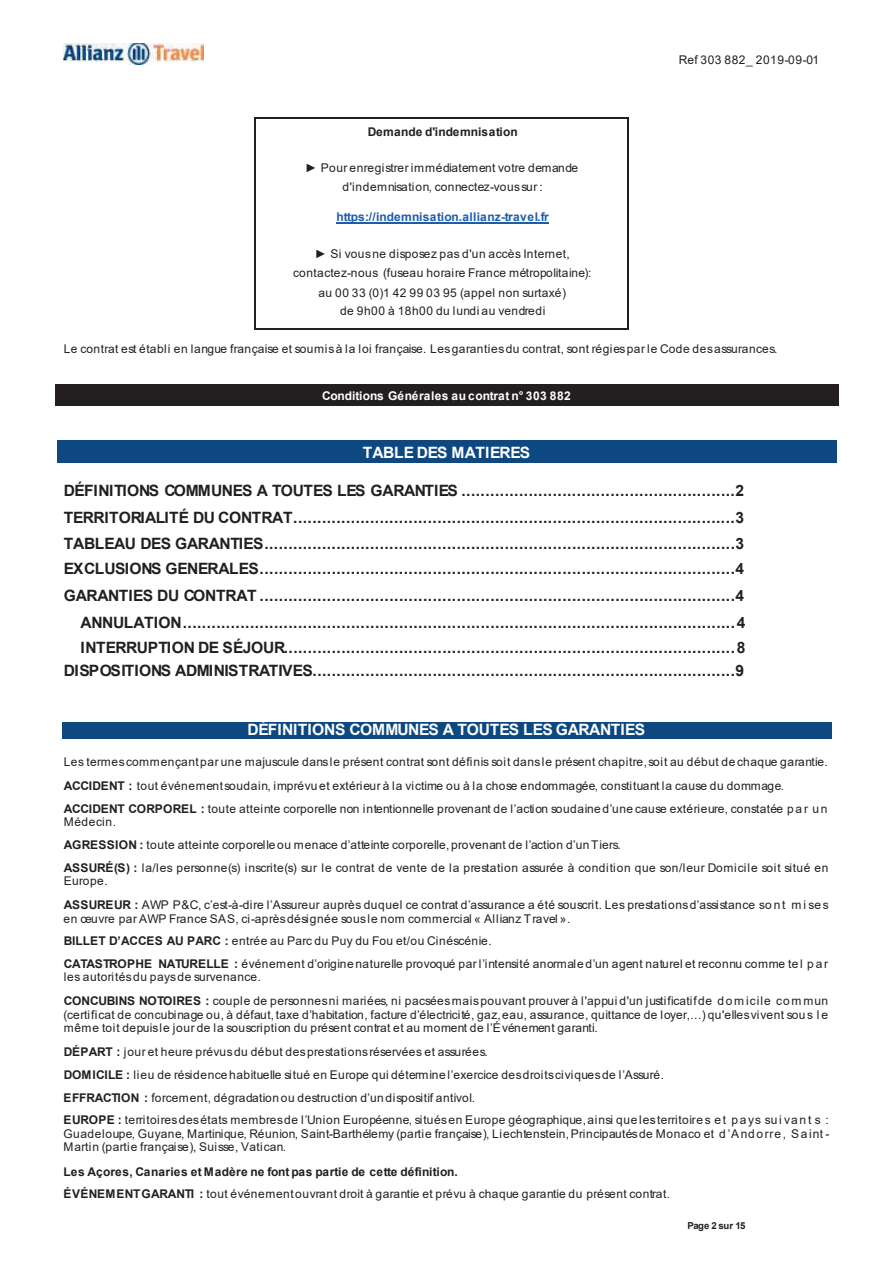
<style>
.page{position:relative;width:893px;height:1263px;background:#fff}
.page>*{position:absolute;margin:0;border:0;box-sizing:border-box;transform-origin:0 0}
.t1{font:700 15.6px/26.4px "Arial";letter-spacing:-.03em;color:#231f20;text-align:right}
.t2{font:700 15.6px "Arial";letter-spacing:-.03em;color:#fff}
.t3{font:12px/22.8px "Arial";letter-spacing:.045em;color:#231f20}
.t4{font:700 12px/21.6px "Arial";letter-spacing:.01em;color:#231f20}
.t5{font:700 12px "Arial";letter-spacing:.015em;color:#1b5cab}
.t6{font:700 12px "Arial";letter-spacing:.02em;color:#fff}
.t7{font:700 9.6px "Arial";letter-spacing:-.05em;color:#231f20}
.s1{font-weight:700}
.s2{font-weight:400}
</style>
<div class="page">
<img style="left:64px;top:43px;width:139px;height:21px">
<hr style="left:256px;top:118px;width:371px;height:1px;background:#231f20">
<hr style="left:336px;top:222px;width:213px;height:1px;background:#1b5cab">
<svg style="left:255px;top:118px;width:1px;height:211px"></svg>
<hr style="left:256px;top:328px;width:92px;height:1px;background:#231f20">
<hr style="left:348px;top:328px;width:94px;height:1px;background:#231f20">
<hr style="left:442px;top:328px;width:93px;height:1px;background:#231f20">
<hr style="left:535px;top:328px;width:92px;height:1px;background:#231f20">
<svg style="left:627px;top:118px;width:1px;height:211px"></svg>
<div style="left:56px;top:386px;width:782px;height:19px;background:#231f20"></div>
<hr style="left:56px;top:384px;width:782px;height:2px;background:#231f20">
<hr style="left:56px;top:405px;width:782px;height:1px;background:#231f20">
<svg style="left:55px;top:384px;width:1px;height:22px"></svg>
<svg style="left:838px;top:384px;width:1px;height:22px"></svg>
<div style="left:56px;top:440px;width:782px;height:24px;background:#0d4881"></div>
<div style="left:62px;top:722px;width:770px;height:17px;background:#0d4881"></div>
<p class="t3" style="left:679px;top:48px;width:142px">Ref 303 882_ 2019-09-01</p>
<p class="t4" style="left:368px;top:121px;width:151px">Demande d'indemnisation</p>
<p class="t3" style="left:305px;top:158px;width:274px;line-height:19.2px;text-align:center">► Pour enregistrer immédiatement votre demande d'indemnisation, connectez-vous sur :</p>
<p class="t5" style="left:336px;top:208px;width:214px">https://indemnisation.allianz-travel.fr</p>
<p class="t3" style="left:293px;top:244px;width:300px;line-height:19.2px;text-align:center">► Si vous ne disposez pas d'un accès Internet, contactez-nous (fuseau horaire France métropolitaine): au 00 33 (0)1 42 99 03 95 (appel non surtaxé)</p>
<p class="t3" style="left:340px;top:299px;width:207px">de 9h00 à 18h00 du lundi au vendredi</p>
<p class="t3" style="left:64px;top:337px;width:715px">Le contrat est établi en langue française et soumis à la loi française. Les garanties du contrat, sont régies par le Code des assurances.</p>
<p class="t6" style="left:322px;top:387px;width:250px">Conditions Générales au contrat n° 303 882</p>
<h1 class="t2" style="left:363px;top:441px;width:169px">TABLE DES MATIERES</h1>
<p class="t1" style="left:64px;top:478px;width:683px">DÉFINITIONS COMMUNES A TOUTES LES GARANTIES .........................................................2<br>TERRITORIALITÉ DU CONTRAT............................................................................................3<br>TABLEAU DES GARANTIES..................................................................................................3<br>EXCLUSIONS GENERALES...................................................................................................4<br>GARANTIES DU CONTRAT ...................................................................................................4<br>ANNULATION...................................................................................................................4</p>
<p class="t1" style="left:64px;top:637px;width:683px;line-height:22.8px">INTERRUPTION DE SÉJOUR..............................................................................................8<br>DISPOSITIONS ADMINISTRATIVES........................................................................................9</p>
<h1 class="t2" style="left:248px;top:719px;width:399px">DÉFINITIONS COMMUNES A TOUTES LES GARANTIES</h1>
<p class="t3" style="left:64px;top:750px;width:766px;line-height:24px">Les termes commençant par une majuscule dans le présent contrat sont définis soit dans le présent chapitre, soit au début de chaque garantie.<br><span class="s1">ACCIDENT :</span> tout événement soudain, imprévu et extérieur à la victime ou à la chose endommagée, constituant la cause du dommage.</p>
<p class="t3" style="left:64px;top:802px;width:765px;line-height:13.2px"><span class="s1">ACCIDENT CORPOREL :</span> toute atteinte corporelle non intentionnelle provenant de l’action soudaine d’une cause extérieure, constatée p a r u n<br>Médecin.</p>
<p class="t3" style="left:64px;top:834px;width:766px"><span class="s1">AGRESSION :</span> toute atteinte corporelle ou menace d’atteinte corporelle, provenant de l’action d’un Tiers.<br><span class="s1">ASSURÉ(S) :</span> la/les personne(s) inscrite(s) sur le contrat de vente de la prestation assurée à condition que son/leur Domicile soit situé en</p>
<p class="t3" style="left:64px;top:869px;width:767px;line-height:24px">Europe.<br><span class="s1">ASSUREUR :</span> AWP P&amp;C, c’est-à-dire l’Assureur auprès duquel ce contrat d’assurance a été souscrit. Les prestations d’assistance so n t m i se s</p>
<p class="t3" style="left:64px;top:907px;width:766px">en œuvre par AWP France SAS, ci-après désignée sous le nom commercial « Allianz Travel ».<br><span class="s1">BILLET D’ACCES AU PARC :</span> entrée au Parc du Puy du Fou et/ou Cinéscénie.<br><span class="s1">CATASTROPHE NATURELLE :</span> événement d’origine naturelle provoqué par l’intensité anormale d’un agent naturel et reconnu comme te l p a r</p>
<p class="t3" style="left:64px;top:965px;width:766px;line-height:24px">les autorités du pays de survenance.<br><span class="s1">CONCUBINS NOTOIRES :</span> couple de personnes ni mariées, ni pacsées mais pouvant prouver à l'appui d'un justificatif de dom icile com mun</p>
<p class="t3" style="left:64px;top:1008px;width:766px;line-height:13.2px">(certificat de concubinage ou, à défaut, taxe d’habitation, facture d’électricité, gaz, eau, assurance, quittance de loyer,...) qu'elles vivent sou s l e même toit depuis le jour de la souscription du présent contrat et au moment de l’Événement garanti.</p>
<p class="t3" style="left:64px;top:1040px;width:767px"><span class="s1">DÉPART :</span> jour et heure prévus du début des prestations réservées et assurées.<br><span class="s1">DOMICILE :</span> lieu de résidence habituelle situé en Europe qui détermine l’exercice des droits civiques de l’Assuré.<br><span class="s1">EFFRACTION :</span> forcement, dégradation ou destruction d’un dispositif antivol.<br><span class="s1">EUROPE :</span> territoires des états membres de l’Union Européenne, situés en Europe géographique, ainsi que les territoires et pays sui vant s :</p>
<p class="t3" style="left:64px;top:1127px;width:767px;line-height:13.2px">Guadeloupe, Guyane, Martinique, Réunion, Saint-Barthélemy (partie française), Liechtenstein, Principautés de Monaco et d’Andorre, Saint -<br>Martin (partie française), Suisse, Vatican.</p>
<p class="t4" style="left:64px;top:1161px;width:608px">Les Açores, Canaries et Madère ne font pas partie de cette définition.<br>ÉVÉNEMENT GARANTI : <span class="s2">tout événement ouvrant droit à garantie et prévu à chaque garantie du présent contrat.</span></p>
<p class="t7" style="left:687px;top:1219px;width:60px">Page 2 sur 15</p>
</div>
